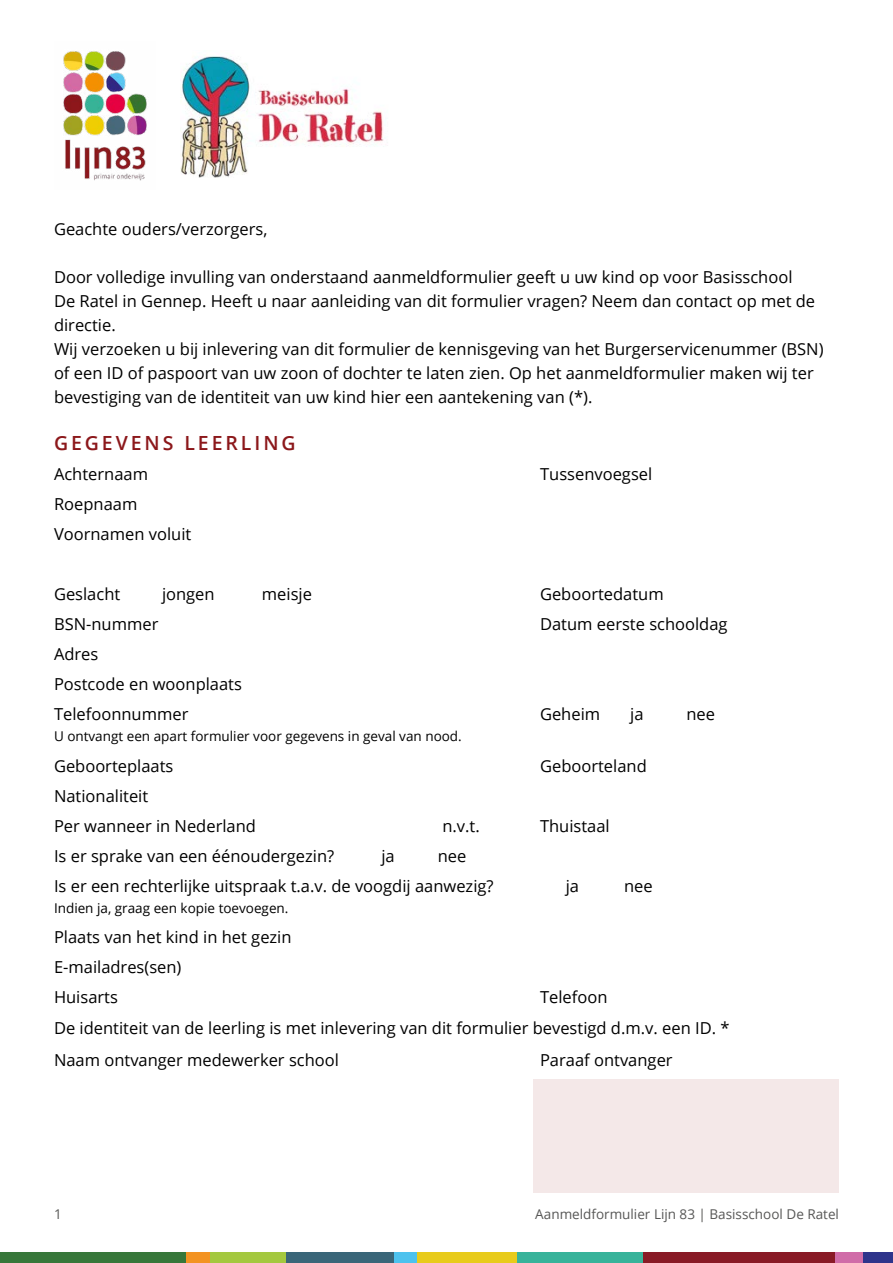
<style>
.page{position:relative;width:893px;height:1263px;background:#fff}
.page>*{position:absolute;margin:0;border:0;box-sizing:border-box;transform-origin:0 0}
.Kop{font:600 19.5px "Open Sans";letter-spacing:.15em;color:#8c181b}
.Body{font:16.5px/24px "Open Sans";color:#000}
.Body-2{font:13.5px "Open Sans";color:#000}
.t1{font:13.5px "Open Sans";color:#575756}
</style>
<div class="page">
<div style="left:0;top:1252px;width:186px;height:11px;background:#37773a"></div>
<div style="left:186px;top:1252px;width:24px;height:11px;background:#f39322"></div>
<div style="left:210px;top:1252px;width:77px;height:11px;background:#a4c83f"></div>
<div style="left:287px;top:1252px;width:107px;height:11px;background:#3a6679"></div>
<div style="left:394px;top:1252px;width:24px;height:11px;background:#4dc2ee"></div>
<div style="left:418px;top:1252px;width:100px;height:11px;background:#e8cb1b"></div>
<div style="left:518px;top:1252px;width:125px;height:11px;background:#38b39a"></div>
<div style="left:643px;top:1252px;width:192px;height:11px;background:#891a26"></div>
<div style="left:835px;top:1252px;width:28px;height:11px;background:#d06ca8"></div>
<div style="left:863px;top:1252px;width:30px;height:11px;background:#2e348b"></div>
<img style="left:63px;top:51px;width:84px;height:130px">
<img style="left:180px;top:56px;width:204px;height:122px">
<div style="left:534px;top:1079px;width:305px;height:114px;background:#f4e8e8"></div>
<p class="Body" style="left:54px;top:217px;width:215px">Geachte ouders/verzorgers,</p>
<p class="Body" style="left:54px;top:265px;width:740px">Door volledige invulling van onderstaand aanmeldformulier geeft u uw kind op voor Basisschool</p>
<p class="Body" style="left:54px;top:289px;width:763px">De Ratel in Gennep. Heeft u naar aanleiding van dit formulier vragen? Neem dan contact op met de directie.</p>
<p class="Body" style="left:54px;top:337px;width:771px">Wij verzoeken u bij inlevering van dit formulier de kennisgeving van het Burgerservicenummer (BSN) of een ID of paspoort van uw zoon of dochter te laten zien. Op het aanmeldformulier maken wij ter bevestiging van de identiteit van uw kind hier een aantekening van (*).</p>
<p class="Kop" style="left:54px;top:430px;width:243px">GEGEVENS LEERLING</p>
<p class="Body" style="left:54px;top:462px;width:96px">Achternaam</p>
<p class="Body" style="left:540px;top:462px;width:114px">Tussenvoegsel</p>
<p class="Body" style="left:54px;top:492px;width:85px">Roepnaam</p>
<p class="Body" style="left:54px;top:522px;width:139px">Voornamen voluit</p>
<p class="Body" style="left:54px;top:582px;width:68px">Geslacht</p>
<p class="Body" style="left:162px;top:582px;width:54px">jongen</p>
<p class="Body" style="left:262px;top:582px;width:52px">meisje</p>
<p class="Body" style="left:540px;top:582px;width:125px">Geboortedatum</p>
<p class="Body" style="left:54px;top:612px;width:106px">BSN-nummer</p>
<p class="Body" style="left:540px;top:612px;width:189px">Datum eerste schooldag</p>
<p class="Body" style="left:54px;top:642px;width:46px">Adres</p>
<p class="Body" style="left:54px;top:672px;width:189px">Postcode en woonplaats</p>
<p class="Body" style="left:54px;top:702px;width:136px">Telefoonnummer</p>
<p class="Body" style="left:540px;top:702px;width:62px">Geheim</p>
<p class="Body" style="left:630px;top:702px;width:15px">ja</p>
<p class="Body" style="left:686px;top:702px;width:30px">nee</p>
<p class="Body-2" style="left:54px;top:727px;width:409px">U ontvangt een apart formulier voor gegevens in geval van nood.</p>
<p class="Body" style="left:54px;top:753px;width:121px">Geboorteplaats</p>
<p class="Body" style="left:540px;top:753px;width:108px">Geboorteland</p>
<p class="Body" style="left:54px;top:783px;width:96px">Nationaliteit</p>
<p class="Body" style="left:54px;top:813px;width:204px">Per wanneer in Nederland</p>
<p class="Body" style="left:442px;top:813px;width:39px">n.v.t.</p>
<p class="Body" style="left:540px;top:813px;width:71px">Thuistaal</p>
<p class="Body" style="left:54px;top:843px;width:282px">Is er sprake van een éénoudergezin?</p>
<p class="Body" style="left:381px;top:843px;width:15px">ja</p>
<p class="Body" style="left:438px;top:843px;width:30px">nee</p>
<p class="Body" style="left:54px;top:873px;width:441px">Is er een rechterlijke uitspraak t.a.v. de voogdij aanwezig?</p>
<p class="Body" style="left:566px;top:873px;width:15px">ja</p>
<p class="Body" style="left:624px;top:873px;width:30px">nee</p>
<p class="Body-2" style="left:54px;top:898px;width:236px">Indien ja, graag een kopie toevoegen.</p>
<p class="Body" style="left:54px;top:924px;width:239px">Plaats van het kind in het gezin</p>
<p class="Body" style="left:54px;top:954px;width:129px">E-mailadres(sen)</p>
<p class="Body" style="left:54px;top:984px;width:65px">Huisarts</p>
<p class="Body" style="left:540px;top:984px;width:69px">Telefoon</p>
<p class="Body" style="left:54px;top:1015px;width:677px">De identiteit van de leerling is met inlevering van dit formulier bevestigd d.m.v. een ID. *</p>
<p class="Body" style="left:54px;top:1047px;width:286px">Naam ontvanger medewerker school</p>
<p class="Body" style="left:540px;top:1047px;width:134px">Paraaf ontvanger</p>
<p class="t1" style="left:54px;top:1205px;width:9px">1</p>
<p class="t1" style="left:535px;top:1205px;width:305px">Aanmeldformulier Lijn 83 | Basisschool De Ratel</p>
</div>
